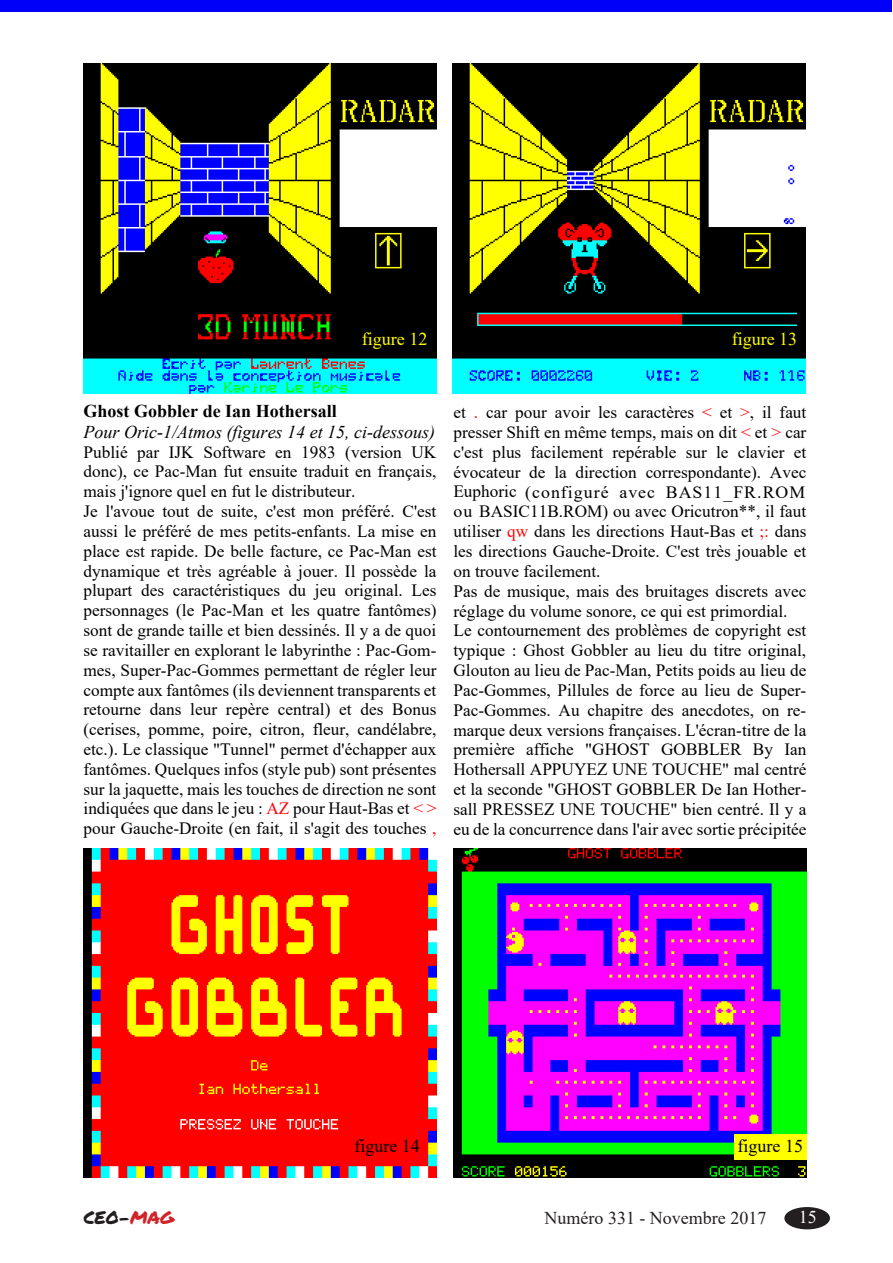
<style>
.page{position:relative;width:893px;height:1263px;background:#fff}
.page>*{position:absolute;margin:0;border:0;box-sizing:border-box;transform-origin:0 0}
.t1{font:italic 18px "Times New Roman";color:#000}
.t2{font:700 18px "Times New Roman";color:#000}
.t3{font:18px "Times New Roman";color:#231f20}
.t4{font:18px "Times New Roman";color:#ff0}
.t5{font:18px "Times New Roman";color:#000}
.t6{font:18px "Permanent Marker";letter-spacing:-.005em;color:#231f20}
.t7{font:18px "Times New Roman";color:#fff}
.t8{font:17.25px/19.8px "Times New Roman";color:#000}
.s1{color:#f00}
.s2{color:#d1232a}
</style>
<div class="page">
<div style="left:784px;top:1207px;width:46px;height:22px;background:#231f20;border-radius:50%"></div>
<div style="left:0;top:0;width:891px;height:11px;background:#0000fa"></div>
<img style="left:84px;top:64px;width:352px;height:329px">
<img style="left:453px;top:64px;width:353px;height:329px">
<img style="left:84px;top:848px;width:352px;height:330px">
<img style="left:453px;top:848px;width:353px;height:330px">
<div style="left:734px;top:1134px;width:72px;height:26px;background:#ff0"></div>
<p class="t4" style="left:362px;top:326px;width:67px">figure 12</p>
<p class="t4" style="left:732px;top:326px;width:67px">figure 13</p>
<p class="t2" style="left:84px;top:398px;width:255px">Ghost Gobbler de Ian Hothersall</p>
<p class="t1" style="left:84px;top:419px;width:353px">Pour Oric-1/Atmos (figures 14 et 15, ci-dessous)</p>
<p class="t8" style="left:84px;top:441px;width:354px">Publié par IJK Software en 1983 (version UK donc), ce Pac-Man fut ensuite traduit en français, mais j'ignore quel en fut le distributeur.<br>Je l'avoue tout de suite, c'est mon préféré. C'est aussi le préféré de mes petits-enfants. La mise en place est rapide. De belle facture, ce Pac-Man est dynamique et très agréable à jouer. Il possède la plupart des caractéristiques du jeu original. Les personnages (le Pac-Man et les quatre fantômes) sont de grande taille et bien dessinés. Il y a de quoi se ravitailler en explorant le labyrinthe : Pac-Gom&shy;mes, Super-Pac-Gommes permettant de régler leur compte aux fantômes (ils deviennent transparents et retourne dans leur repère central) et des Bonus (cerises, pomme, poire, citron, fleur, candélabre, etc.). Le classique "Tunnel" permet d'échapper aux fantômes. Quelques infos (style pub) sont présentes sur la jaquette, mais les touches de direction ne sont indiquées que dans le jeu : <span class="s1">AZ</span> pour Haut-Bas et <span class="s1">&lt; &gt; </span>pour Gauche-Droite (en fait, il s'agit des touches <span class="s1">,</span></p>
<p class="t8" style="left:453px;top:402px;width:355px">et <span class="s1">.</span> car pour avoir les caractères <span class="s1">&lt;</span> et <span class="s1">&gt;</span>, il faut presser Shift en même temps, mais on dit <span class="s1">&lt;</span> et <span class="s1">&gt;</span> car c'est plus facilement repérable sur le clavier et évocateur de la direction correspondante). Avec Euphoric (configuré avec BAS11_FR.ROM ou BASIC11B.ROM) ou avec Oricutron**, il faut utiliser <span class="s1">qw</span> dans les directions Haut-Bas et <span class="s1">;:</span> dans les directions Gauche-Droite. C'est très jouable et on trouve facilement.<br>Pas de musique, mais des bruitages discrets avec réglage du volume sonore, ce qui est primordial.<br>Le contournement des problèmes de copyright est typique : Ghost Gobbler au lieu du titre original, Glouton au lieu de Pac-Man, Petits poids au lieu de Pac-Gommes, Pillules de force au lieu de Super-Pac-Gommes. Au chapitre des anecdotes, on re&shy;marque deux versions françaises. L'écran-titre de la première affiche "GHOST GOBBLER By Ian Hothersall APPUYEZ UNE TOUCHE" mal centré et la seconde "GHOST GOBBLER De Ian Hother&shy;sall PRESSEZ UNE TOUCHE" bien centré. Il y a eu de la concurrence dans l'air avec sortie précipitée</p>
<p class="t5" style="left:354px;top:1134px;width:67px">figure 14</p>
<p class="t5" style="left:737px;top:1134px;width:67px">figure 15</p>
<p class="t6" style="left:84px;top:1204px;width:92px">CEO-<span class="s2">MAG</span></p>
<p class="t3" style="left:544px;top:1205px;width:223px">Numéro 331 - Novembre 2017</p>
<p class="t7" style="left:799px;top:1204px;width:19px">15</p>
</div>
